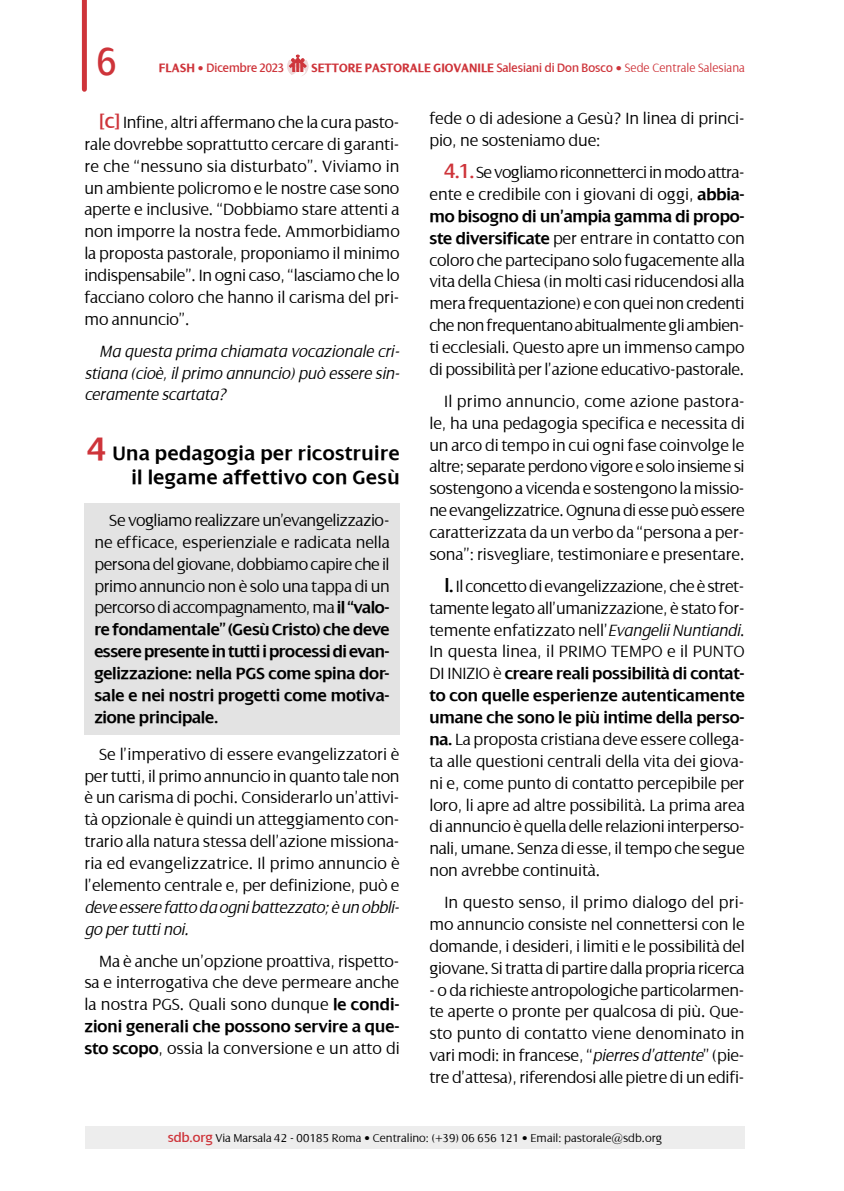
<style>
.page{position:relative;width:844px;height:1191px;background:#fff}
.page>*{position:absolute;margin:0;border:0;box-sizing:border-box;transform-origin:0 0}
.t1{font:42px "Dialog";color:#ce343a;scale:.9 1}
.t2{font:600 21px/24.5px "Dialog";letter-spacing:.02em;color:#000;text-align:right}
.t3{font:300 17.5px/21.9px "Dialog";letter-spacing:-.01em;color:#000;text-align:justify}
.t4{font:italic 300 17.5px/21.9px "Dialog";letter-spacing:-.01em;color:#000;text-align:justify}
.t5{font:700 13.12px "Dialog";color:#ce343a;scale:.94 1}
.t6{font:13.12px "Dialog";letter-spacing:-.005em;color:#ce343a;scale:.94 1}
.t7{font:300 12.25px "Dialog";color:#000}
.s1{font-weight:700}
.s2{font-weight:400}
.s3{font-weight:300}
.s4{font-weight:400;font-size:21.88px;color:#ce343a}
.s5{font-size:35px;color:#ce343a}
.s6{font-weight:600}
.s7{font-weight:400;font-size:21.88px}
.s8{font-style:italic}
.s9{font-weight:400;font-size:14px;color:#ce343a}
</style>
<div class="page">
<div style="left:85px;top:1126px;width:659px;height:22px;background:#ededed"></div>
<svg style="left:287px;top:55px;width:21px;height:21px"></svg>
<div style="left:84px;top:503px;width:315px;height:231px;background:#e3e3e3"></div>
<div style="left:82px;top:0;width:5px;height:89px;background:#ce343a"></div>
<h1 class="t1" style="left:97px;top:39px;width:23px">6</h1>
<p class="t6" style="left:159px;top:60px;width:135px"><span class="s1">FLASH •</span> Dicembre 2023</p>
<p class="t5" style="left:311px;top:60px;width:462px">SETTORE PASTORALE GIOVANILE <span class="s2">Salesiani di Don Bosco</span> • <span class="s3">Sede Centrale Salesiana</span></p>
<p class="t3" style="left:84px;top:111px;width:317px;text-indent:15px"><span class="s4">[c]</span> Infine, altri affermano che la cura pasto&shy;rale dovrebbe soprattutto cercare di garanti&shy;re che “nessuno sia disturbato”. Viviamo in un ambiente policromo e le nostre case sono aperte e inclusive. “Dobbiamo stare attenti a non imporre la nostra fede. Ammorbidiamo la proposta pastorale, proponiamo il minimo indispensabile”. In ogni caso, “lasciamo che lo facciano coloro che hanno il carisma del pri&shy;mo annuncio”.</p>
<p class="t4" style="left:84px;top:340px;width:316px;text-indent:15px">Ma questa prima chiamata vocazionale cri&shy;stiana (cioè, il primo annuncio) può essere sin&shy;ceramente scartata?</p>
<p class="t2" style="left:88px;top:441px;width:313px"><span class="s5">4</span> Una pedagogia per ricostruire il legame affettivo con Gesù</p>
<p class="t3" style="left:94px;top:509px;width:297px;text-indent:15px">Se vogliamo realizzare un’evangelizzazio&shy;ne efficace, esperienziale e radicata nella persona del giovane, dobbiamo capire che il primo annuncio non è solo una tappa di un percorso di accompagnamento, ma <span class="s6">il “valo&shy;re fondamentale” (Gesù Cristo) che deve essere presente in tutti i processi di evan&shy;gelizzazione: nella PGS come spina dor&shy;sale e nei nostri progetti come motiva&shy;zione principale.</span></p>
<p class="t3" style="left:84px;top:743px;width:317px;text-indent:15px">Se l’imperativo di essere evangelizzatori è per tutti, il primo annuncio in quanto tale non è un carisma di pochi. Considerarlo un’attivi&shy;tà opzionale è quindi un atteggiamento con&shy;trario alla natura stessa dell’azione missiona&shy;ria ed evangelizzatrice. Il primo annuncio è l’elemento centrale e, per definizione, può e</p>
<p class="t4" style="left:84px;top:896px;width:316px">deve essere fatto da ogni battezzato; è un obbli&shy;go per tutti noi.</p>
<p class="t3" style="left:84px;top:950px;width:317px;text-indent:15px">Ma è anche un’opzione proattiva, rispetto&shy;sa e interrogativa che deve permeare anche la nostra PGS. Quali sono dunque <span class="s6">le condi&shy;zioni generali che possono servire a que&shy;sto scopo</span>, ossia la conversione e un atto di</p>
<p class="t3" style="left:429px;top:108px;width:317px">fede o di adesione a Gesù? In linea di princi&shy;pio, ne sosteniamo due:</p>
<p class="t3" style="left:429px;top:161px;width:317px;text-indent:15px"><span class="s4">4.1.</span> Se vogliamo riconnetterci in modo attra&shy;ente e credibile con i giovani di oggi, <span class="s6">abbia&shy;mo bisogno di un’ampia gamma di propo&shy;ste diversificate</span> per entrare in contatto con coloro che partecipano solo fugacemente alla vita della Chiesa (in molti casi riducendosi alla mera frequentazione) e con quei non credenti che non frequentano abitualmente gli ambien&shy;ti ecclesiali. Questo apre un immenso campo di possibilità per l’azione educativo-pastorale.</p>
<p class="t3" style="left:429px;top:390px;width:317px;text-indent:15px">Il primo annuncio, come azione pastora&shy;le, ha una pedagogia specifica e necessita di un arco di tempo in cui ogni fase coinvolge le altre; separate perdono vigore e solo insieme si sostengono a vicenda e sostengono la missio&shy;ne evangelizzatrice. Ognuna di esse può essere caratterizzata da un verbo da “persona a per&shy;sona”: risvegliare, testimoniare e presentare.</p>
<p class="t3" style="left:429px;top:575px;width:317px;text-indent:15px"><span class="s7">I.</span> Il concetto di evangelizzazione, che è stret&shy;tamente legato all’umanizzazione, è stato for&shy;temente enfatizzato nell’<span class="s8">Evangelii Nuntiandi</span>.<br>In questa linea, il PRIMO TEMPO e il PUNTO DI INIZIO è <span class="s6">creare reali possibilità di contat&shy;to con quelle esperienze autenticamente umane che sono le più intime della perso&shy;na.</span> La proposta cristiana deve essere collega&shy;ta alle questioni centrali della vita dei giova&shy;ni e, come punto di contatto percepibile per loro, li apre ad altre possibilità. La prima area di annuncio è quella delle relazioni interperso&shy;nali, umane. Senza di esse, il tempo che segue non avrebbe continuità.</p>
<p class="t3" style="left:429px;top:891px;width:317px;text-indent:15px">In questo senso, il primo dialogo del pri&shy;mo annuncio consiste nel connettersi con le domande, i desideri, i limiti e le possibilità del giovane. Si tratta di partire dalla propria ricerca</p>
<p class="t3" style="left:429px;top:979px;width:317px">- o da richieste antropologiche particolarmen&shy;te aperte o pronte per qualcosa di più. Que&shy;sto punto di contatto viene denominato in vari modi: in francese, “<span class="s8">pierres d’attente</span>” (pie&shy;tre d’attesa), riferendosi alle pietre di un edifi-</p>
<p class="t7" style="left:168px;top:1131px;width:496px"><span class="s9">sdb.org</span> Via Marsala 42 - 00185 Roma • Centralino: (+39) 06 656 121 • Email: pastorale@sdb.org</p>
</div>
